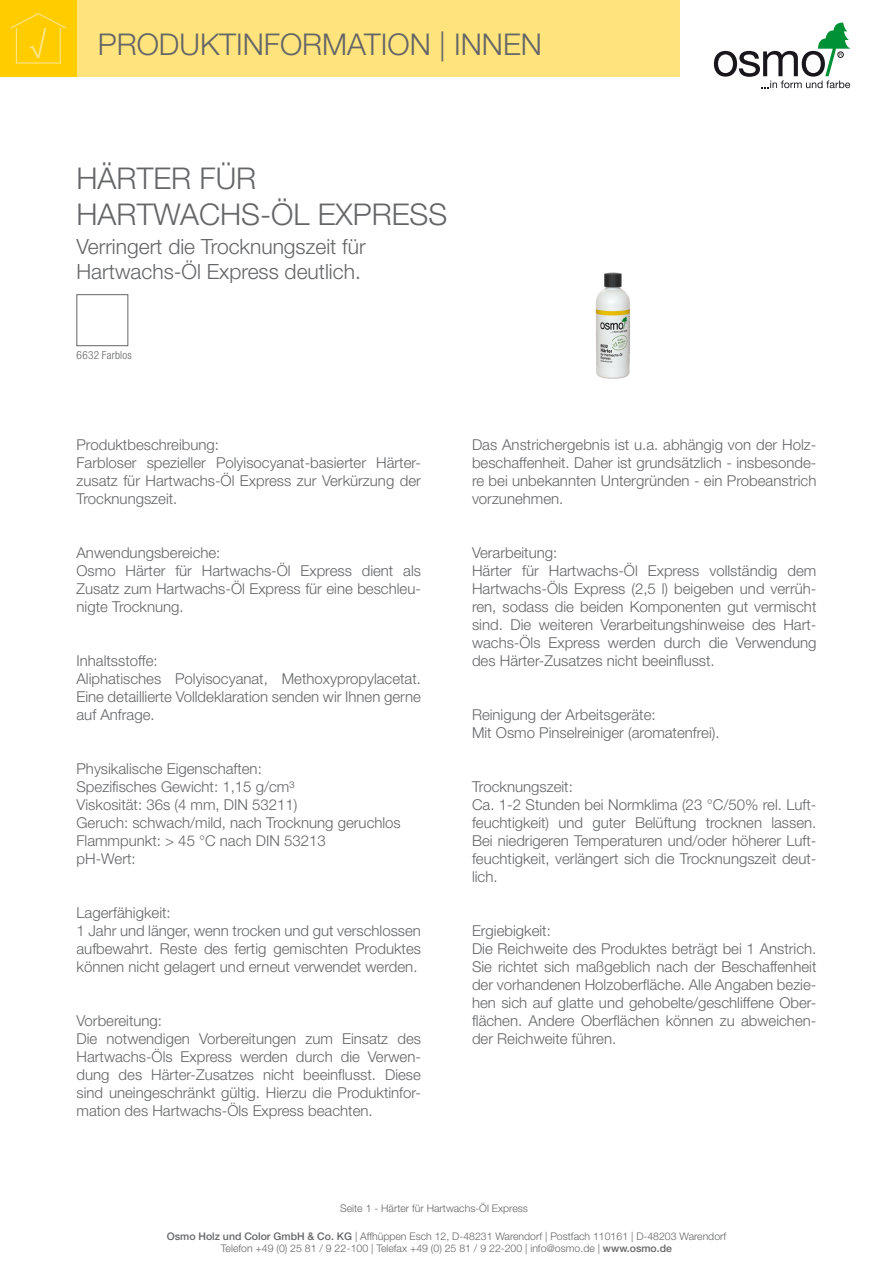
<style>
.page{position:relative;width:893px;height:1263px;background:#fff}
.page>*{position:absolute;margin:0;border:0;box-sizing:border-box;transform-origin:0 0}
.t1{font:300 30px/36px "Helvetica Neue";color:#646567}
.t2{font:300 21px/25.2px "Helvetica Neue";color:#646567}
.t3{font:300 15px/18px "Helvetica Neue";color:#646567}
.t4{font:300 condensed 11.25px "Helvetica Neue";letter-spacing:.015em;color:#646567}
.t5{font:300 10.5px/12.6px "Helvetica Neue";color:#646567;text-align:center}
.s1{font-weight:500}
</style>
<div class="page">
<svg style="left:714px;top:23px;width:136px;height:65px"></svg>
<div style="left:77px;top:0;width:603px;height:77px;background:#ffe37d"></div>
<div style="left:0;top:0;width:77px;height:77px;background:#fc0"></div>
<svg style="left:10px;top:13px;width:56px;height:51px"></svg>
<img style="left:595px;top:272px;width:35px;height:107px">
<div style="left:77px;top:294px;width:51px;height:52px;border:1px solid #646567"></div>
<h1 class="t1" style="left:98px;top:26px;width:446px">PRODUKTINFORMATION | INNEN</h1>
<h1 class="t1" style="left:77px;top:160px;width:372px">HÄRTER FÜR<br>HARTWACHS-ÖL EXPRESS</h1>
<h2 class="t2" style="left:77px;top:234px;width:291px">Verringert die Trocknungszeit für<br>Hartwachs-Öl Express deutlich.</h2>
<p class="t4" style="left:77px;top:349px;width:57px">6632 Farblos</p>
<p class="t3" style="left:77px;top:435px;width:346px">Produktbeschreibung:<br>Farbloser spezieller Polyisocyanat-basierter Härter&shy;zusatz für Hartwachs-Öl Express zur Verkürzung der Trocknungszeit.</p>
<p class="t3" style="left:77px;top:543px;width:346px">Anwendungsbereiche:<br>Osmo Härter für Hartwachs-Öl Express dient als Zusatz zum Hartwachs-Öl Express für eine beschleu&shy;nigte Trocknung.</p>
<p class="t3" style="left:77px;top:651px;width:346px">Inhaltsstoffe:<br>Aliphatisches Polyisocyanat, Methoxypropylacetat.<br>Eine detaillierte Volldeklaration senden wir Ihnen gerne auf Anfrage.</p>
<p class="t3" style="left:77px;top:759px;width:326px">Physikalische Eigenschaften:<br>Spezifisches Gewicht: 1,15 g/cm³<br>Viskosität: 36s (4 mm, DIN 53211)<br>Geruch: schwach/mild, nach Trocknung geruchlos<br>Flammpunkt: &gt; 45 °C nach DIN 53213<br>pH-Wert:</p>
<p class="t3" style="left:77px;top:903px;width:346px">Lagerfähigkeit:<br>1 Jahr und länger, wenn trocken und gut verschlossen aufbewahrt. Reste des fertig gemischten Produktes können nicht gelagert und erneut verwendet werden.</p>
<p class="t3" style="left:77px;top:1011px;width:346px">Vorbereitung:<br>Die notwendigen Vorbereitungen zum Einsatz des Hartwachs-Öls Express werden durch die Verwen&shy;dung des Härter-Zusatzes nicht beeinflusst. Diese sind uneingeschränkt gültig. Hierzu die Produktinfor&shy;mation des Hartwachs-Öls Express beachten.</p>
<p class="t3" style="left:472px;top:435px;width:346px;text-align:justify">Das Anstrichergebnis ist u.a. abhängig von der Holz&shy;beschaffenheit. Daher ist grundsätzlich - insbesonde&shy;re bei unbekannten Untergründen - ein Probeanstrich vorzunehmen.</p>
<p class="t3" style="left:472px;top:543px;width:346px">Verarbeitung:<br>Härter für Hartwachs-Öl Express vollständig dem Hartwachs-Öls Express (2,5 l) beigeben und verrüh&shy;ren, sodass die beiden Komponenten gut vermischt sind. Die weiteren Verarbeitungshinweise des Hart&shy;wachs-Öls Express werden durch die Verwendung des Härter-Zusatzes nicht beeinflusst.</p>
<p class="t3" style="left:472px;top:705px;width:249px">Reinigung der Arbeitsgeräte:<br>Mit Osmo Pinselreiniger (aromatenfrei).</p>
<p class="t3" style="left:472px;top:777px;width:346px">Trocknungszeit:<br>Ca. 1-2 Stunden bei Normklima (23 °C/50% rel. Luft&shy;feuchtigkeit) und guter Belüftung trocknen lassen.<br>Bei niedrigeren Temperaturen und/oder höherer Luft&shy;feuchtigkeit, verlängert sich die Trocknungszeit deut&shy;lich.</p>
<p class="t3" style="left:472px;top:921px;width:346px">Ergiebigkeit:<br>Die Reichweite des Produktes beträgt bei 1 Anstrich.<br>Sie richtet sich maßgeblich nach der Beschaffenheit der vorhandenen Holzoberfläche. Alle Angaben bezie&shy;hen sich auf glatte und gehobelte/geschliffene Ober&shy;flächen. Andere Oberflächen können zu abweichen&shy;der Reichweite führen.</p>
<p class="t5" style="left:340px;top:1202px;width:189px">Seite 1 - Härter für Hartwachs-Öl Express</p>
<p class="t5" style="left:167px;top:1229px;width:561px"><span class="s1">Osmo Holz und Color GmbH &amp; Co. KG</span> | Affhüppen Esch 12, D-48231 Warendorf | Postfach 110161 | D-48203 Warendorf<br>Telefon +49 (0) 25 81 / 9 22-100 | Telefax +49 (0) 25 81 / 9 22-200 | info@osmo.de | <span class="s1">www.osmo.de</span></p>
</div>
